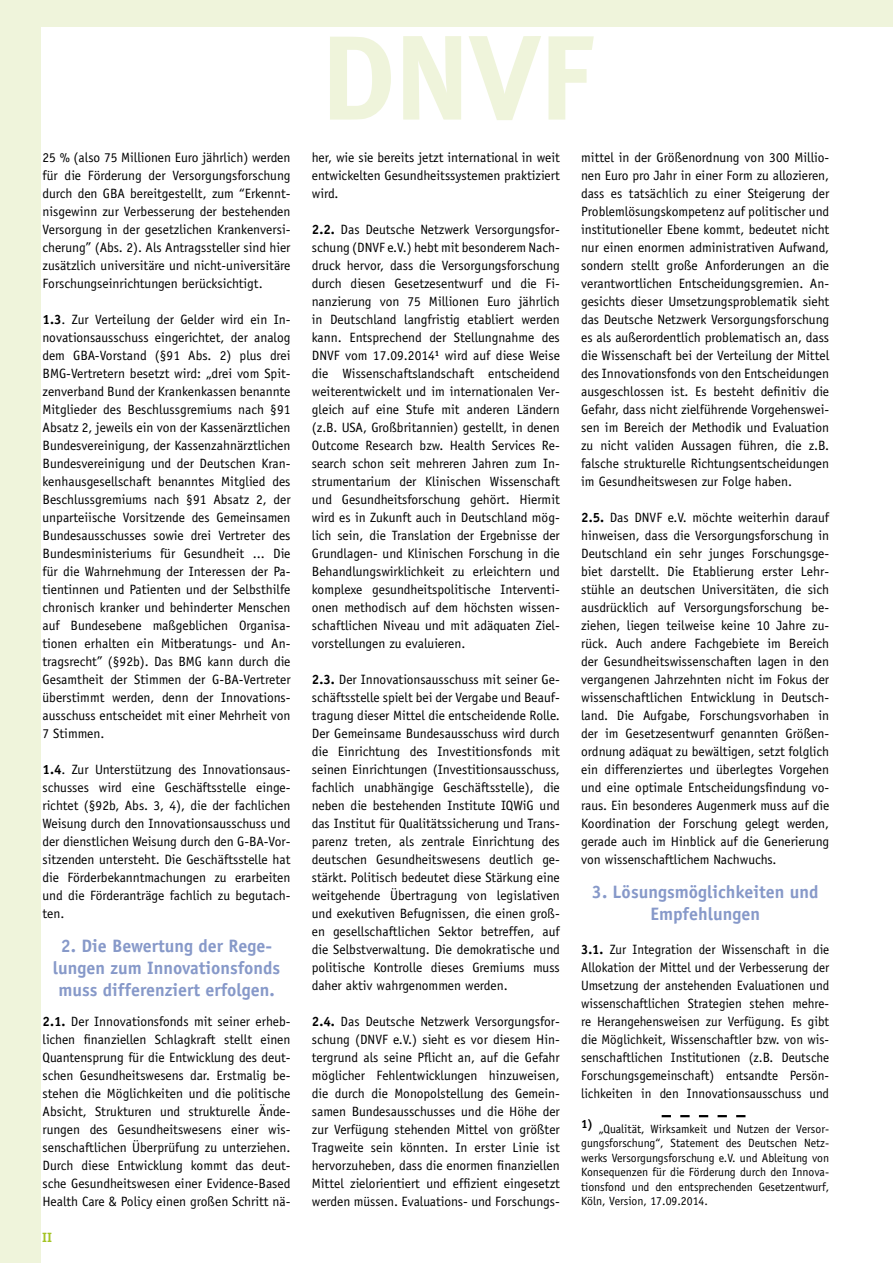
<style>
.page{position:relative;width:893px;height:1263px;background:#fff}
.page>*{position:absolute;margin:0;border:0;box-sizing:border-box;transform-origin:0 0}
.t1{font:700 120px "Meta";color:#eff4db}
.t2{font:700 18px/21.6px "Officina Sans";color:#8799c9;text-align:center}
.t3{font:13.5px/18px "Officina Sans";color:#000;text-align:justify}
.t4{font:700 13.5px "Officina Sans";color:#a4c424}
.t5{font:12px/14.4px "Officina Sans";color:#000;text-align:justify}
.s1{font-weight:700}
</style>
<div class="page">
<div style="left:0;top:0;width:893px;height:26px;background:#eff4db"></div>
<div style="left:0;top:9px;width:41px;height:1254px;background:#eff4db"></div>
<svg style="left:662px;top:1115px;width:83px;height:2px"></svg>
<p class="t3" style="left:43px;top:148px;width:250px">25 % (also 75 Millionen Euro jährlich) werden für die Förderung der Versorgungsforschung durch den GBA bereitgestellt, zum “Erkennt&shy;nisgewinn zur Verbesserung der bestehenden Versorgung in der gesetzlichen Krankenversi&shy;cherung” (Abs. 2). Als Antragssteller sind hier zusätzlich universitäre und nicht-universitäre Forschungseinrichtungen berücksichtigt.</p>
<p class="t3" style="left:43px;top:310px;width:250px"><span class="s1">1.3</span>. Zur Verteilung der Gelder wird ein In&shy;novationsausschuss eingerichtet, der analog dem GBA-Vorstand (§91 Abs. 2) plus drei BMG-Vertretern besetzt wird: „drei vom Spit&shy;zenverband Bund der Krankenkassen benannte Mitglieder des Beschlussgremiums nach §91<br>Absatz 2, jeweils ein von der Kassenärztlichen Bundesvereinigung, der Kassenzahnärztlichen Bundesvereinigung und der Deutschen Kran&shy;kenhausgesellschaft benanntes Mitglied des Beschlussgremiums nach §91 Absatz 2, der unparteiische Vorsitzende des Gemeinsamen Bundesausschusses sowie drei Vertreter des Bundesministeriums für Gesundheit ... Die für die Wahrnehmung der Interessen der Pa&shy;tientinnen und Patienten und der Selbsthilfe chronisch kranker und behinderter Menschen auf Bundesebene maßgeblichen Organisa&shy;tionen erhalten ein Mitberatungs- und An&shy;tragsrecht” (§92b). Das BMG kann durch die Gesamtheit der Stimmen der G-BA-Vertreter überstimmt werden, denn der Innovations&shy;ausschuss entscheidet mit einer Mehrheit von 7 Stimmen.</p>
<p class="t3" style="left:43px;top:760px;width:250px"><span class="s1">1.4</span>. Zur Unterstützung des Innovationsaus&shy;schusses wird eine Geschäftsstelle einge&shy;richtet (§92b, Abs. 3, 4), die der fachlichen Weisung durch den Innovationsausschuss und der dienstlichen Weisung durch den G-BA-Vor&shy;sitzenden untersteht. Die Geschäftsstelle hat die Förderbekanntmachungen zu erarbeiten und die Förderanträge fachlich zu begutach&shy;ten.</p>
<h2 class="t2" style="left:53px;top:935px;width:229px">2. Die Bewertung der Rege&shy;lungen zum Innovationsfonds muss differenziert erfolgen.</h2>
<p class="t3" style="left:43px;top:1012px;width:250px"><span class="s1">2.1.</span> Der Innovationsfonds mit seiner erheb&shy;lichen finanziellen Schlagkraft stellt einen Quantensprung für die Entwicklung des deut&shy;schen Gesundheitswesens dar. Erstmalig be&shy;stehen die Möglichkeiten und die politische Absicht, Strukturen und strukturelle Ände&shy;rungen des Gesundheitswesens einer wis&shy;senschaftlichen Überprüfung zu unterziehen.<br>Durch diese Entwicklung kommt das deut&shy;sche Gesundheitswesen einer Evidence-Based Health Care &amp; Policy einen großen Schritt nä-</p>
<p class="t4" style="left:42px;top:1229px;width:11px">II</p>
<h1 class="t1" style="left:322px;top:9px;width:273px">DNVF</h1>
<p class="t3" style="left:312px;top:148px;width:250px">her, wie sie bereits jetzt international in weit entwickelten Gesundheitssystemen praktiziert wird.</p>
<p class="t3" style="left:312px;top:220px;width:250px"><span class="s1">2.2.</span> Das Deutsche Netzwerk Versorgungsfor&shy;schung (DNVF e.V.) hebt mit besonderem Nach&shy;druck hervor, dass die Versorgungsforschung durch diesen Gesetzesentwurf und die Fi&shy;nanzierung von 75 Millionen Euro jährlich in Deutschland langfristig etabliert werden kann. Entsprechend der Stellungnahme des DNVF vom 17.09.2014<sup>1</sup> wird auf diese Weise die Wissenschaftslandschaft entscheidend weiterentwickelt und im internationalen Ver&shy;gleich auf eine Stufe mit anderen Ländern (z.B. USA, Großbritannien) gestellt, in denen Outcome Research bzw. Health Services Re&shy;search schon seit mehreren Jahren zum In&shy;strumentarium der Klinischen Wissenschaft und Gesundheitsforschung gehört. Hiermit wird es in Zukunft auch in Deutschland mög&shy;lich sein, die Translation der Ergebnisse der Grundlagen- und Klinischen Forschung in die Behandlungswirklichkeit zu erleichtern und komplexe gesundheitspolitische Interventi&shy;onen methodisch auf dem höchsten wissen&shy;schaftlichen Niveau und mit adäquaten Ziel&shy;vorstellungen zu evaluieren.</p>
<p class="t3" style="left:312px;top:670px;width:250px"><span class="s1">2.3.</span> Der Innovationsausschuss mit seiner Ge&shy;schäftsstelle spielt bei der Vergabe und Beauf&shy;tragung dieser Mittel die entscheidende Rolle.<br>Der Gemeinsame Bundesausschuss wird durch die Einrichtung des Investitionsfonds mit seinen Einrichtungen (Investitionsausschuss, fachlich unabhängige Geschäftsstelle), die neben die bestehenden Institute IQWiG und das Institut für Qualitätssicherung und Trans&shy;parenz treten, als zentrale Einrichtung des deutschen Gesundheitswesens deutlich ge&shy;stärkt. Politisch bedeutet diese Stärkung eine weitgehende Übertragung von legislativen und exekutiven Befugnissen, die einen groß&shy;en gesellschaftlichen Sektor betreffen, auf die Selbstverwaltung. Die demokratische und politische Kontrolle dieses Gremiums muss daher aktiv wahrgenommen werden.</p>
<p class="t3" style="left:312px;top:1012px;width:250px"><span class="s1">2.4.</span> Das Deutsche Netzwerk Versorgungsfor&shy;schung (DNVF e.V.) sieht es vor diesem Hin&shy;tergrund als seine Pflicht an, auf die Gefahr möglicher Fehlentwicklungen hinzuweisen, die durch die Monopolstellung des Gemein&shy;samen Bundesausschusses und die Höhe der zur Verfügung stehenden Mittel von größter Tragweite sein könnten. In erster Linie ist hervorzuheben, dass die enormen finanziellen Mittel zielorientiert und effizient eingesetzt werden müssen. Evaluations- und Forschungs-</p>
<p class="t3" style="left:581px;top:148px;width:250px">mittel in der Größenordnung von 300 Millio&shy;nen Euro pro Jahr in einer Form zu allozieren, dass es tatsächlich zu einer Steigerung der Problemlösungskompetenz auf politischer und institutioneller Ebene kommt, bedeutet nicht nur einen enormen administrativen Aufwand, sondern stellt große Anforderungen an die verantwortlichen Entscheidungsgremien. An&shy;gesichts dieser Umsetzungsproblematik sieht das Deutsche Netzwerk Versorgungsforschung es als außerordentlich problematisch an, dass die Wissenschaft bei der Verteilung der Mittel des Innovationsfonds von den Entscheidungen ausgeschlossen ist. Es besteht definitiv die Gefahr, dass nicht zielführende Vorgehenswei&shy;sen im Bereich der Methodik und Evaluation zu nicht validen Aussagen führen, die z.B. falsche strukturelle Richtungsentscheidungen im Gesundheitswesen zur Folge haben.</p>
<p class="t3" style="left:581px;top:508px;width:250px"><span class="s1">2.5.</span> Das DNVF e.V. möchte weiterhin darauf hinweisen, dass die Versorgungsforschung in Deutschland ein sehr junges Forschungsge&shy;biet darstellt. Die Etablierung erster Lehr&shy;stühle an deutschen Universitäten, die sich ausdrücklich auf Versorgungsforschung be&shy;ziehen, liegen teilweise keine 10 Jahre zu&shy;rück. Auch andere Fachgebiete im Bereich der Gesundheitswissenschaften lagen in den vergangenen Jahrzehnten nicht im Fokus der wissenschaftlichen Entwicklung in Deutsch&shy;land. Die Aufgabe, Forschungsvorhaben in der im Gesetzesentwurf genannten Größen&shy;ordnung adäquat zu bewältigen, setzt folglich ein differenziertes und überlegtes Vorgehen und eine optimale Entscheidungsfindung vo&shy;raus. Ein besonderes Augenmerk muss auf die Koordination der Forschung gelegt werden, gerade auch im Hinblick auf die Generierung von wissenschaftlichem Nachwuchs.</p>
<h2 class="t2" style="left:592px;top:881px;width:228px">3. Lösungsmöglichkeiten und<br>Empfehlungen</h2>
<p class="t3" style="left:581px;top:940px;width:250px"><span class="s1">3.1.</span> Zur Integration der Wissenschaft in die Allokation der Mittel und der Verbesserung der Umsetzung der anstehenden Evaluationen und wissenschaftlichen Strategien stehen mehre&shy;re Herangehensweisen zur Verfügung. Es gibt die Möglichkeit, Wissenschaftler bzw. von wis&shy;senschaftlichen Institutionen (z.B. Deutsche Forschungsgemeinschaft) entsandte Persön&shy;lichkeiten in den Innovationsausschuss und</p>
<p class="t5" style="left:581px;top:1122px;width:250px"><sup>1)</sup> „Qualität, Wirksamkeit und Nutzen der Versor&shy;gungsforschung“, Statement des Deutschen Netz&shy;werks Versorgungsforschung e.V. und Ableitung von Konsequenzen für die Förderung durch den Innova&shy;tionsfond und den entsprechenden Gesetzentwurf, Köln, Version, 17.09.2014.</p>
</div>
